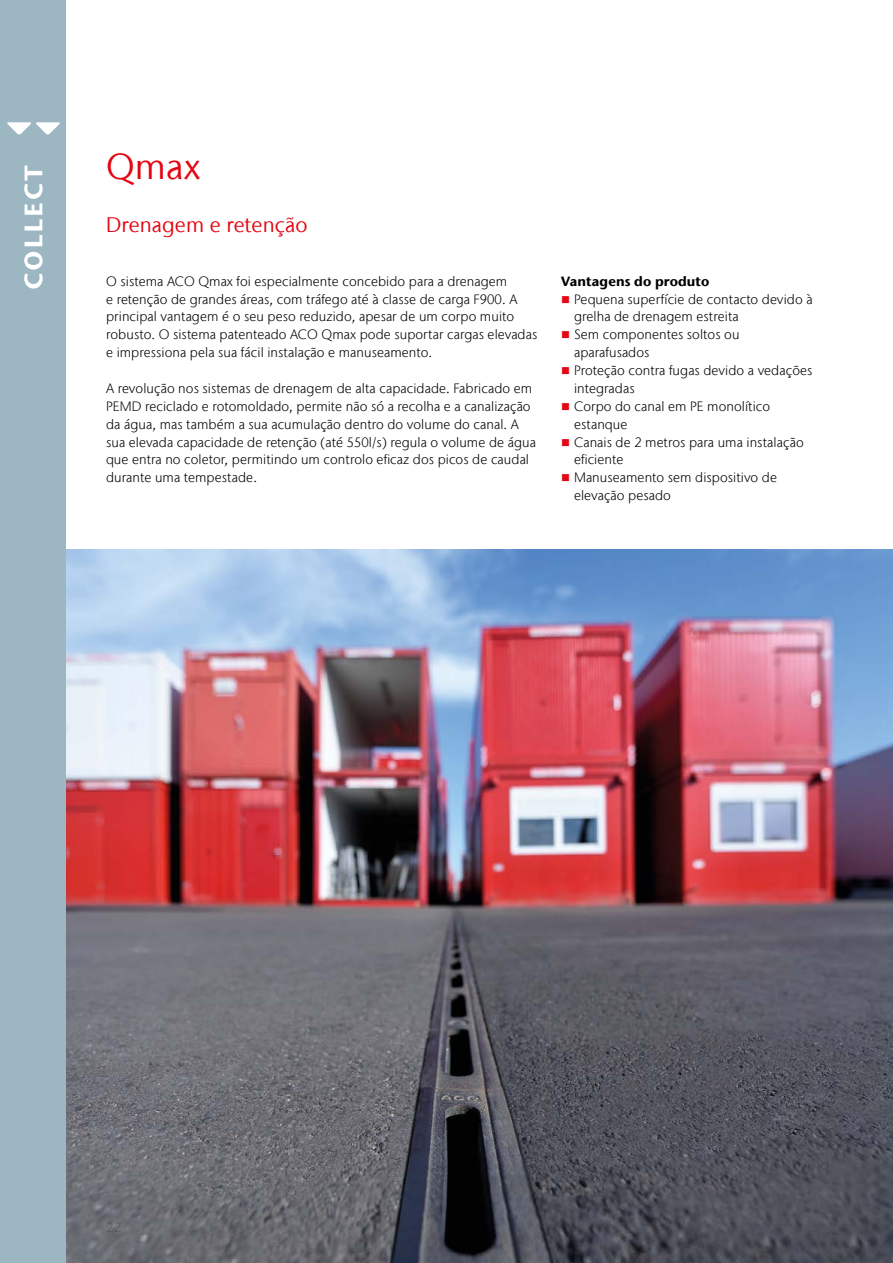
<style>
.page{position:relative;width:893px;height:1263px;background:#fff}
.page>*{position:absolute;margin:0;border:0;box-sizing:border-box;transform-origin:0 0}
.t1{font:36px "Stone Sans IIITC Com";color:#e30613}
.t2{font:21px "Stone Sans IIITC Com";letter-spacing:.005em;color:#e30613}
.t3{font:300 13.5px/17.9px "Stone Sans IIITC Com";letter-spacing:.005em;color:#000}
.t4{font:700 13.5px "Stone Sans IIITC Com";letter-spacing:.005em;color:#000}
.t5{font:300 13.5px "Stone Sans IIITC Com";color:#575756}
.s1{color:#e30613}
</style>
<div class="page">
<img style="left:66px;top:549px;width:826px;height:714px">
<div style="left:0;top:0;width:66px;height:1263px;background:#9cb6c2"></div>
<svg style="left:7px;top:122px;width:53px;height:13px"></svg>
<svg style="left:24px;top:165px;width:19px;height:124px"></svg>
<h1 class="t1" style="left:106px;top:144px;width:96px">Qmax</h1>
<h2 class="t2" style="left:106px;top:212px;width:203px">Drenagem e retenção</h2>
<p class="t3" style="left:106px;top:272px;width:433px">O sistema ACO Qmax foi especialmente concebido para a drenagem<br>e retenção de grandes áreas, com tráfego até à classe de carga F900. A principal vantagem é o seu peso reduzido, apesar de um corpo muito robusto. O sistema patenteado ACO Qmax pode suportar cargas elevadas e impressiona pela sua fácil instalação e manuseamento.</p>
<p class="t3" style="left:106px;top:379px;width:431px">A revolução nos sistemas de drenagem de alta capacidade. Fabricado em PEMD reciclado e rotomoldado, permite não só a recolha e a canalização da água, mas também a sua acumulação dentro do volume do canal. A sua elevada capacidade de retenção (até 550l/s) regula o volume de água que entra no coletor, permitindo um controlo eficaz dos picos de caudal durante uma tempestade.</p>
<p class="t4" style="left:561px;top:272px;width:150px">Vantagens do produto</p>
<p class="t3" style="left:574px;top:290px;width:240px;text-indent:-13px"><span class="s1">■</span> Pequena superfície de contacto devido à grelha de drenagem estreita</p>
<p class="t3" style="left:574px;top:326px;width:167px;text-indent:-13px"><span class="s1">■</span> Sem componentes soltos ou aparafusados</p>
<p class="t3" style="left:574px;top:361px;width:240px;text-indent:-13px"><span class="s1">■</span> Proteção contra fugas devido a vedações integradas</p>
<p class="t3" style="left:574px;top:397px;width:198px;text-indent:-13px"><span class="s1">■</span> Corpo do canal em PE monolítico estanque</p>
<p class="t3" style="left:574px;top:433px;width:231px;text-indent:-13px"><span class="s1">■</span> Canais de 2 metros para uma instalação eficiente</p>
<p class="t3" style="left:574px;top:468px;width:204px;text-indent:-13px"><span class="s1">■</span> Manuseamento sem dispositivo de elevação pesado</p>
<p class="t5" style="left:106px;top:1219px;width:16px">22</p>
</div>
